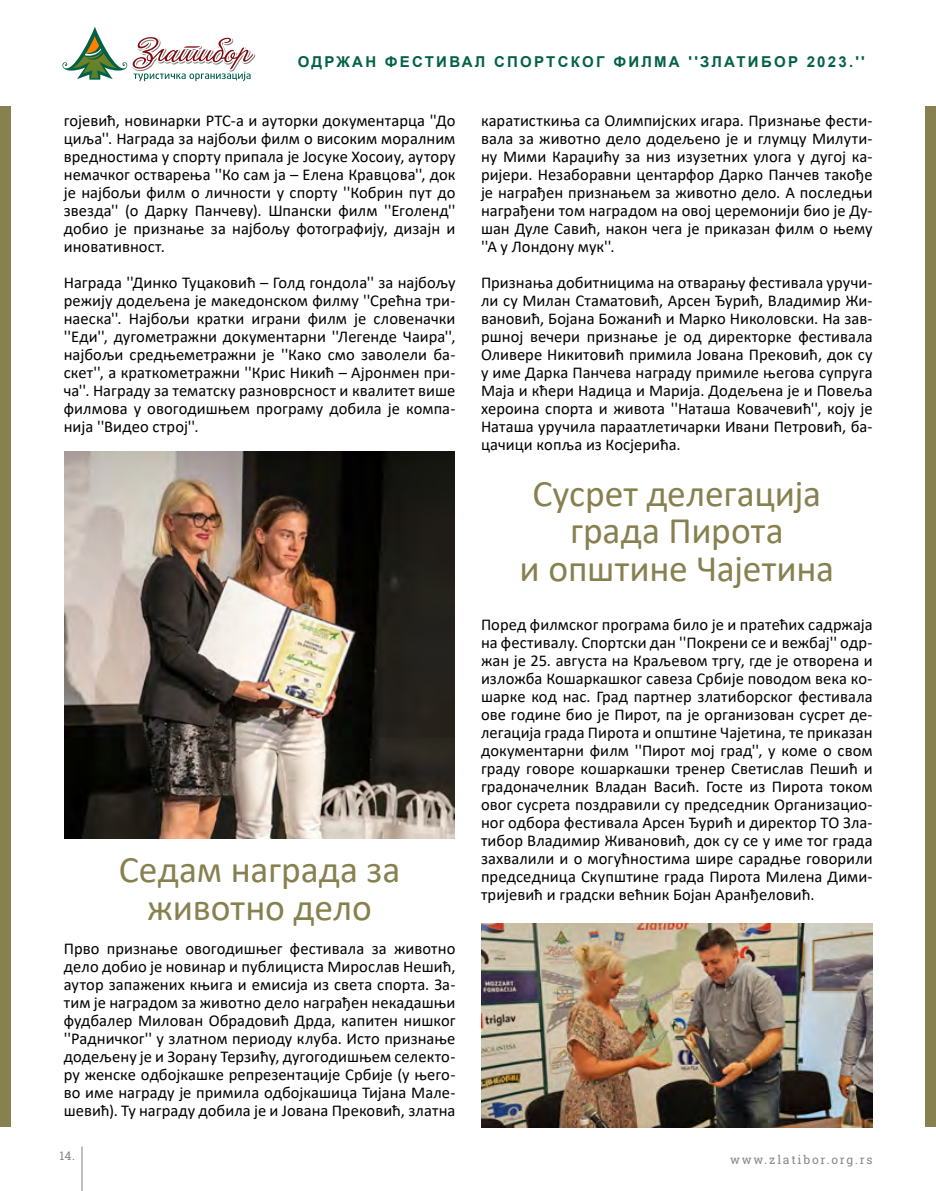
<style>
.page{position:relative;width:936px;height:1191px;background:#fff}
.page>*{position:absolute;margin:0;border:0;box-sizing:border-box;transform-origin:0 0}
.t1{font:37.5px/37.5px "Calibri";color:#87804f;text-align:center}
.t2{font:16.5px/18px "Calibri";letter-spacing:.005em;color:#000;text-align:justify}
.t3{font:700 15px "Arial";letter-spacing:.15em;color:#036147}
.t4{font:12px "Roboto Slab";letter-spacing:.15em;color:#878787}
</style>
<div class="page">
<hr style="left:82px;top:1146px;width:1px;height:45px;background:#808080">
<div style="left:0;top:106px;width:10px;height:1020px;background:#87804f"></div>
<div style="left:925px;top:106px;width:10px;height:1020px;background:#87804f"></div>
<svg style="left:62px;top:27px;width:194px;height:54px"></svg>
<img style="left:64px;top:451px;width:391px;height:387px">
<img style="left:481px;top:923px;width:391px;height:204px">
<p class="t3" style="left:298px;top:51px;width:568px">ОДРЖАН ФЕСТИВАЛ СПОРТСКОГ ФИЛМА ''ЗЛАТИБОР 2023.''</p>
<p class="t2" style="left:64px;top:111px;width:393px">гојевић, новинарки РТС-а и ауторки документарца ''До циља''. Награда за најбољи филм о високим моралним вредностима у спорту припала је Јосуке Хосоиу, аутору немачког остварења ''Ко сам ја – Елена Кравцова'', док је најбољи филм о личности у спорту ''Кобрин пут до звезда'' (о Дарку Панчеву). Шпански филм ''Еголенд'' добио је признање за најбољу фотографију, дизајн и иновативност.</p>
<p class="t2" style="left:64px;top:273px;width:393px">Награда ''Динко Туцаковић – Голд гондола'' за најбољу режију додељена је македонском филму ''Срећна три&shy;наеска''. Најбољи кратки играни филм је словеначки ''Еди'', дугометражни документарни ''Легенде Чаира'', најбољи средњеметражни је ''Како смо заволели ба&shy;скет'', а краткометражни ''Крис Никић – Ајронмен при&shy;ча''. Награду за тематску разноврсност и квалитет више филмова у овогодишњем програму добила је компа&shy;нија ''Видео строј''.</p>
<h1 class="t1" style="left:119px;top:850px;width:283px">Седам награда за животно дело</h1>
<p class="t2" style="left:64px;top:939px;width:393px">Прво признање овогодишњег фестивала за животно дело добио је новинар и публициста Мирослав Нешић, аутор запажених књига и емисија из света спорта. За&shy;тим је наградом за животно дело награђен некадашњи фудбалер Милован Обрадовић Дрда, капитен нишког ''Радничког'' у златном периоду клуба. Исто признање додељену је и Зорану Терзићу, дугогодишњем селекто&shy;ру женске одбојкашке репрезентације Србије (у њего&shy;во име награду је примила одбојкашица Тијана Мале&shy;шевић). Ту награду добила је и Јована Прековић, златна</p>
<p class="t2" style="left:481px;top:111px;width:393px">каратисткиња са Олимпијских игара. Признање фести&shy;вала за животно дело додељено је и глумцу Милути&shy;ну Мими Караџићу за низ изузетних улога у дугој ка&shy;ријери. Незаборавни центарфор Дарко Панчев такође је награђен признањем за животно дело. А последњи награђени том наградом на овој церемонији био је Ду&shy;шан Дуле Савић, након чега је приказан филм о њему ''А у Лондону мук''.</p>
<p class="t2" style="left:481px;top:273px;width:393px">Признања добитницима на отварању фестивала уручи&shy;ли су Милан Стаматовић, Арсен Ђурић, Владимир Жи&shy;вановић, Бојана Божанић и Марко Николовски. На зав&shy;ршној вечери признање је од директорке фестивала Оливере Никитовић примила Јована Прековић, док су у име Дарка Панчева награду примиле његова супруга Маја и кћери Надица и Марија. Додељена је и Повеља хероина спорта и живота ''Наташа Ковачевић'', коју је Наташа уручила параатлетичарки Ивани Петровић, ба&shy;цачици копља из Косјерића.</p>
<h1 class="t1" style="left:519px;top:473px;width:316px">Сусрет делегација града Пирота<br>и општине Чајетина</h1>
<p class="t2" style="left:481px;top:615px;width:393px">Поред филмског програма било је и пратећих садржаја на фестивалу. Спортски дан ''Покрени се и вежбај'' одр&shy;жан је 25. августа на Краљевом тргу, где је отворена и изложба Кошаркашког савеза Србије поводом века ко&shy;шарке код нас. Град партнер златиборског фестивала ове године био је Пирот, па је организован сусрет де&shy;легација града Пирота и општине Чајетина, те приказан документарни филм ''Пирот мој град'', у коме o свом граду говоре кошаркашки тренер Светислав Пешић и градоначелник Владан Васић. Госте из Пирота током овог сусрета поздравили су председник Организацио&shy;ног одбора фестивала Арсен Ђурић и директор ТО Зла&shy;тибор Владимир Живановић, док су се у име тог града захвалили и о могућностима шире сарадње говорили председница Скупштине града Пирота Милена Дими&shy;тријевић и градски већник Бојан Аранђеловић.</p>
<p class="t4" style="left:60px;top:1147px;width:17px">14.</p>
<p class="t4" style="left:730px;top:1151px;width:144px">www.zlatibor.org.rs</p>
</div>
